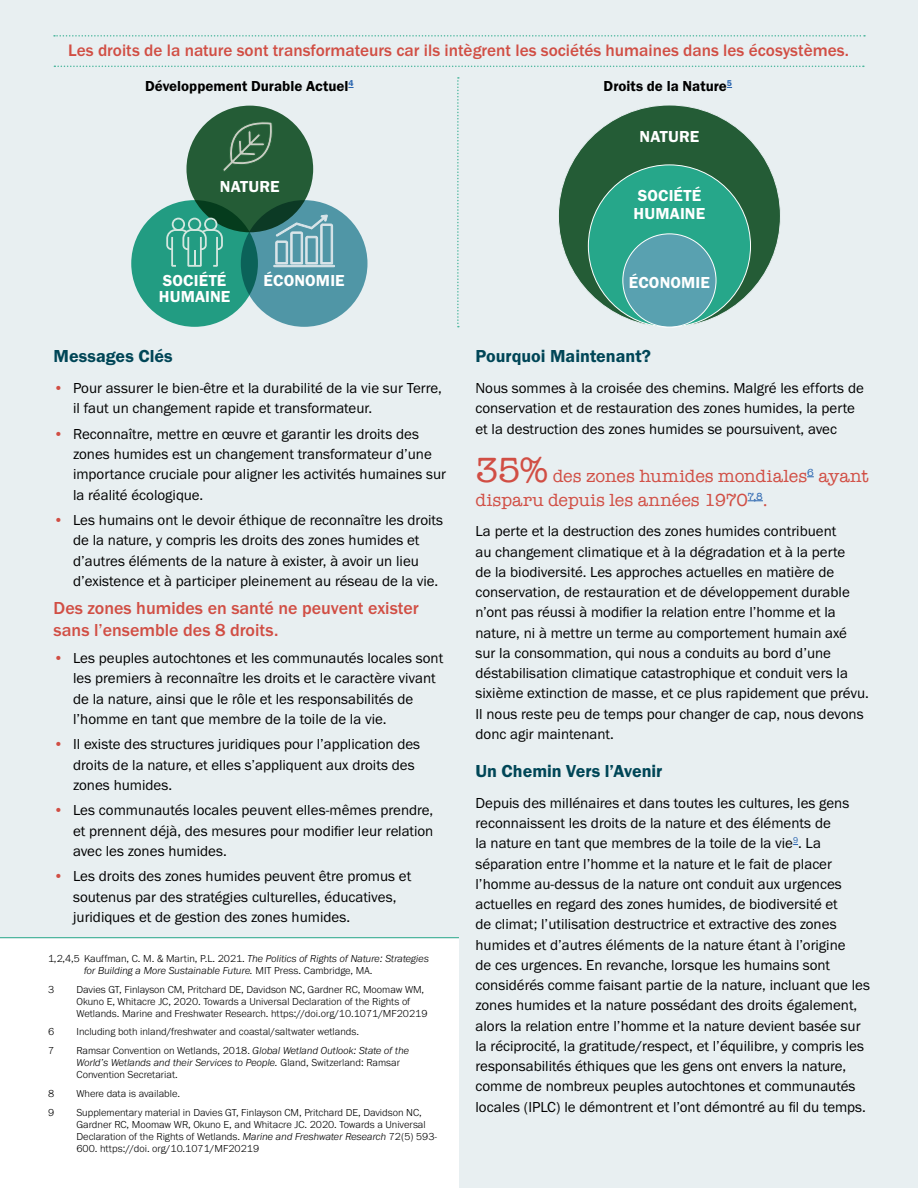
<style>
.page{position:relative;width:918px;height:1188px;background:#fff}
.page>*{position:absolute;margin:0;border:0;box-sizing:border-box;transform-origin:0 0}
.Pull_Quote{font:500 18px/22.5px "Franklin Gothic URW";color:#d14e44}
.Infographic_Number{font:18px/24px "American Typewriter";color:#d14e44}
.t1{font:18px "Franklin Gothic URW Dem";color:#004657}
.Pull_Quote-2{font:500 17.25px "Franklin Gothic URW";color:#d14e44}
.Body_Text{font:16.5px/16.5px "Franklin Gothic URW Dem";letter-spacing:.01em;color:#fff}
.Body_Text-2{font:15px/20.2px "Franklin Gothic URW Boo";color:#000}
.t2{font:15px "Franklin Gothic URW Dem";color:#000}
.Footnotes{font:300 10.5px/12px "Franklin Gothic URW";color:#000}
.Footnotes-2{font:italic 300 10.5px/12px "Franklin Gothic URW";color:#000}
.s1{color:#d14e44}
.s2{font-style:normal}
.s3{font-style:italic}
.s4{font-size:36px}
</style>
<div class="page">
<div style="left:459px;top:909px;width:459px;height:279px;background:#e8eff1"></div>
<div style="left:0;top:0;width:918px;height:938px;background:#e8eff1"></div>
<hr style="left:0;top:937px;width:459px;height:1px;background:#4db79e">
<svg style="left:748px;top:501px;width:15px;height:1px"></svg>
<svg style="left:457px;top:77px;width:2px;height:250px"></svg>
<svg style="left:54px;top:66px;width:810px;height:1px"></svg>
<div style="left:186px;top:106px;width:127px;height:126px;background:#245c36;border-radius:50%"></div>
<svg style="left:131px;top:200px;width:127px;height:127px;background:#21957b"></svg>
<svg style="left:241px;top:200px;width:126px;height:127px;background:#478c97"></svg>
<svg style="left:166px;top:218px;width:57px;height:49px;background:#4cac96"></svg>
<div style="left:274px;top:265px;width:61px;height:2px;border:1px solid #dae5e9"></div>
<svg style="left:275px;top:213px;width:58px;height:51px;background:#75a8b2"></svg>
<svg style="left:223px;top:121px;width:50px;height:51px"></svg>
<div style="left:558px;top:105px;width:222px;height:222px;background:#245c36;border-radius:50%"></div>
<div style="left:588px;top:165px;width:163px;height:162px;background:#26a78a;border-radius:50%"></div>
<div style="left:623px;top:234px;width:93px;height:93px;background:#59a1b0;border-radius:50%"></div>
<svg style="left:54px;top:35px;width:811px;height:2px"></svg>
<p class="Pull_Quote-2" style="left:68px;top:40px;width:782px">Les droits de la nature sont transformateurs car ils intègrent les sociétés humaines dans les écosystèmes.</p>
<h3 class="t2" style="left:145px;top:77px;width:210px">Développement Durable Actuel<sup>4</sup></h3>
<h3 class="t2" style="left:604px;top:77px;width:130px">Droits de la Nature<sup>5</sup></h3>
<p class="Body_Text" style="left:220px;top:178px;width:61px">NATURE</p>
<p class="Body_Text" style="left:159px;top:272px;width:73px">SOCIÉTÉ<br>HUMAINE</p>
<p class="Body_Text" style="left:264px;top:272px;width:83px">ÉCONOMIE</p>
<h2 class="t1" style="left:54px;top:345px;width:121px">Messages Clés</h2>
<p class="Body_Text-2" style="left:73px;top:378px;width:370px;text-indent:-20px"><span class="s1">•</span> Pour assurer le bien-être et la durabilité de la vie sur Terre, il faut un changement rapide et transformateur.</p>
<p class="Body_Text-2" style="left:73px;top:424px;width:375px;text-indent:-20px"><span class="s1">•</span> Reconnaître, mettre en œuvre et garantir les droits des zones humides est un changement transformateur d’une importance cruciale pour aligner les activités humaines sur la réalité écologique.</p>
<p class="Body_Text-2" style="left:73px;top:510px;width:372px;text-indent:-20px"><span class="s1">•</span> Les humains ont le devoir éthique de reconnaître les droits de la nature, y compris les droits des zones humides et d’autres éléments de la nature à exister, à avoir un lieu d’existence et à participer pleinement au réseau de la vie.</p>
<p class="Pull_Quote" style="left:54px;top:596px;width:367px">Des zones humides en santé ne peuvent exister sans l’ensemble des 8 droits.</p>
<p class="Body_Text-2" style="left:73px;top:648px;width:372px;text-indent:-20px"><span class="s1">•</span> Les peuples autochtones et les communautés locales sont les premiers à reconnaître les droits et le caractère vivant de la nature, ainsi que le rôle et les responsabilités de l’homme en tant que membre de la toile de la vie.</p>
<p class="Body_Text-2" style="left:73px;top:734px;width:349px;text-indent:-20px"><span class="s1">•</span> Il existe des structures juridiques pour l’application des droits de la nature, et elles s’appliquent aux droits des zones humides.</p>
<p class="Body_Text-2" style="left:73px;top:800px;width:362px;text-align:justify;text-indent:-20px"><span class="s1">•</span> Les communautés locales peuvent elles-mêmes prendre, et prennent déjà, des mesures pour modifier leur relation avec les zones humides.</p>
<p class="Body_Text-2" style="left:73px;top:866px;width:340px;text-indent:-20px"><span class="s1">•</span> Les droits des zones humides peuvent être promus et soutenus par des stratégies culturelles, éducatives, juridiques et de gestion des zones humides.</p>
<p class="Footnotes-2" style="left:84px;top:952px;width:346px;text-indent:-36px"><span class="s2">1,2,4,5 Kauffman, C. M. &amp; Martin, P.L. 2021.</span> The Politics of Rights of Nature: Strategies for Building a More Sustainable Future. <span class="s2">MIT Press. Cambridge, MA.</span></p>
<p class="Footnotes" style="left:48px;top:983px;width:8px">3</p>
<p class="Footnotes" style="left:76px;top:983px;width:353px">Davies GT, Finlayson CM, Pritchard DE, Davidson NC, Gardner RC, Moomaw WM,<br>Okuno E, Whitacre JC, 2020. Towards a Universal Declaration of the Rights of<br>Wetlands. Marine and Freshwater Research. https://doi.org/10.1071/MF20219</p>
<p class="Footnotes" style="left:48px;top:1026px;width:8px">6</p>
<p class="Footnotes" style="left:76px;top:1026px;width:284px">Including both inland/freshwater and coastal/saltwater wetlands.</p>
<p class="Footnotes" style="left:48px;top:1044px;width:8px">7</p>
<p class="Footnotes" style="left:76px;top:1044px;width:334px">Ramsar Convention on Wetlands, 2018. <span class="s3">Global Wetland Outlook: State of the<br>World’s Wetlands and their Services to People.</span> Gland, Switzerland: Ramsar<br>Convention Secretariat.</p>
<p class="Footnotes" style="left:48px;top:1087px;width:8px">8</p>
<p class="Footnotes" style="left:76px;top:1087px;width:105px">Where data is available.</p>
<p class="Footnotes" style="left:48px;top:1106px;width:8px">9</p>
<p class="Footnotes" style="left:76px;top:1106px;width:362px">Supplementary material in Davies GT, Finlayson CM, Pritchard DE, Davidson NC, Gardner RC, Moomaw WR, Okuno E, and Whitacre JC. 2020. Towards a Universal Declaration of the Rights of Wetlands. <span class="s3">Marine and Freshwater Research</span> 72(5) 593- 600. https://doi. org/10.1071/MF20219</p>
<p class="Body_Text" style="left:640px;top:128px;width:61px">NATURE</p>
<p class="Body_Text" style="left:634px;top:186px;width:73px;line-height:18px">SOCIÉTÉ<br>HUMAINE</p>
<p class="Body_Text" style="left:629px;top:274px;width:83px">ÉCONOMIE</p>
<h2 class="t1" style="left:476px;top:345px;width:177px">Pourquoi Maintenant?</h2>
<p class="Body_Text-2" style="left:476px;top:378px;width:390px">Nous sommes à la croisée des chemins. Malgré les efforts de conservation et de restauration des zones humides, la perte et la destruction des zones humides se poursuivent, avec</p>
<p class="Infographic_Number" style="left:476px;top:463px;width:395px"><span class="s4">35%</span> des zones humides mondiales<sup>6</sup> ayant disparu depuis les années 1970<sup>7,8</sup>.</p>
<p class="Body_Text-2" style="left:476px;top:521px;width:395px">La perte et la destruction des zones humides contribuent<br>au changement climatique et à la dégradation et à la perte<br>de la biodiversité. Les approches actuelles en matière de conservation, de restauration et de développement durable n’ont pas réussi à modifier la relation entre l’homme et la nature, ni à mettre un terme au comportement humain axé sur la consommation, qui nous a conduits au bord d’une déstabilisation climatique catastrophique et conduit vers la sixième extinction de masse, et ce plus rapidement que prévu.<br>Il nous reste peu de temps pour changer de cap, nous devons donc agir maintenant.</p>
<h2 class="t1" style="left:476px;top:760px;width:189px">Un Chemin Vers l’Avenir</h2>
<p class="Body_Text-2" style="left:476px;top:793px;width:396px">Depuis des millénaires et dans toutes les cultures, les gens reconnaissent les droits de la nature et des éléments de<br>la nature en tant que membres de la toile de la vie<sup>9</sup>. La séparation entre l’homme et la nature et le fait de placer l’homme au-dessus de la nature ont conduit aux urgences actuelles en regard des zones humides, de biodiversité et<br>de climat; l’utilisation destructrice et extractive des zones humides et d’autres éléments de la nature étant à l’origine<br>de ces urgences. En revanche, lorsque les humains sont considérés comme faisant partie de la nature, incluant que les zones humides et la nature possédant des droits également, alors la relation entre l’homme et la nature devient basée sur la réciprocité, la gratitude/respect, et l’équilibre, y compris les responsabilités éthiques que les gens ont envers la nature, comme de nombreux peuples autochtones et communautés locales (IPLC) le démontrent et l’ont démontré au fil du temps.</p>
</div>
